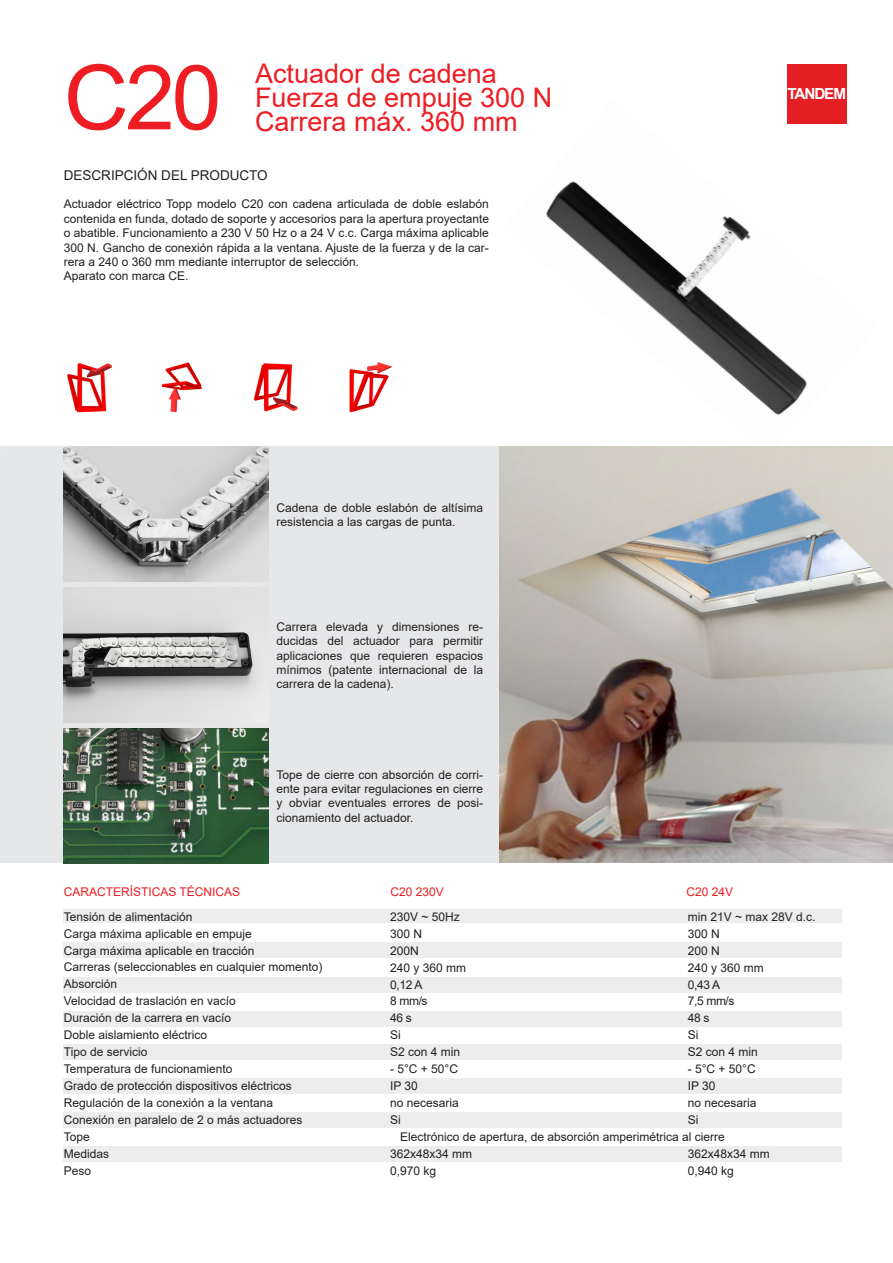
<style>
.page{position:relative;width:893px;height:1263px;background:#fff}
.page>*{position:absolute;margin:0;border:0;box-sizing:border-box;transform-origin:0 0}
.t1{font:90px "Arial";color:#ee1d23}
.t2{font:27px/24px "Arial";color:#ee1d23}
.t3{font:700 15.3px "Arial";letter-spacing:-.075em;color:#fff}
.t4{font:13.5px "Arial";color:#231f20}
.t5{font:12px/17px "Arial";color:#231f20}
.t6{font:12px "Arial";color:#ee1d23}
</style>
<div class="page">
<div style="left:0;top:446px;width:500px;height:417px;background:#e6e7e9"></div>
<img style="left:546px;top:99px;width:301px;height:316px">
<div style="left:787px;top:64px;width:59px;height:59px;background:#e31f24"></div>
<img style="left:63px;top:446px;width:206px;height:136px">
<img style="left:64px;top:587px;width:191px;height:136px">
<img style="left:63px;top:728px;width:205px;height:135px">
<div style="left:64px;top:909px;width:778px;height:14px;background:#ededee"></div>
<div style="left:64px;top:942px;width:778px;height:16px;background:#ededee"></div>
<div style="left:64px;top:977px;width:778px;height:15px;background:#ededee"></div>
<div style="left:64px;top:1045px;width:778px;height:15px;background:#ededee"></div>
<div style="left:64px;top:1011px;width:778px;height:15px;background:#ededee"></div>
<div style="left:64px;top:1078px;width:778px;height:16px;background:#ededee"></div>
<div style="left:64px;top:1112px;width:778px;height:16px;background:#ededee"></div>
<div style="left:64px;top:1146px;width:778px;height:16px;background:#ededee"></div>
<img style="left:500px;top:446px;width:393px;height:417px">
<img style="left:161px;top:362px;width:41px;height:51px">
<img style="left:67px;top:363px;width:45px;height:50px">
<img style="left:253px;top:363px;width:45px;height:49px">
<img style="left:349px;top:362px;width:44px;height:51px">
<h1 class="t1" style="left:64px;top:36px;width:159px">C20</h1>
<h2 class="t2" style="left:255px;top:62px;width:299px">Actuador de cadena<br>Fuerza de empuje 300 N<br>Carrera máx. 360 mm</h2>
<p class="t4" style="left:64px;top:166px;width:206px">DESCRIPCIÓN DEL PRODUCTO</p>
<p class="t5" style="left:64px;top:197px;width:427px;line-height:14.4px">Actuador eléctrico Topp modelo C20 con cadena articulada de doble eslabón contenida en funda, dotado de soporte y accesorios para la apertura proyectante o abatible. Funcionamiento a 230 V 50 Hz o a 24 V c.c. Carga máxima aplicable 300 N. Gancho de conexión rápida a la ventana. Ajuste de la fuerza y de la car&shy;rera a 240 o 360 mm mediante interruptor de selección.<br>Aparato con marca CE.</p>
<p class="t3" style="left:788px;top:83px;width:60px">TANDEM</p>
<p class="t5" style="left:277px;top:500px;width:208px;line-height:14.1px">Cadena de doble eslabón de altísima resistencia a las cargas de punta.</p>
<p class="t6" style="left:64px;top:883px;width:178px">CARACTERÍSTICAS TÉCNICAS</p>
<p class="t5" style="left:277px;top:620px;width:208px;line-height:14.1px;text-align:justify">Carrera elevada y dimensiones re&shy;ducidas del actuador para permitir aplicaciones que requieren espacios mínimos (patente internacional de la carrera de la cadena).</p>
<p class="t5" style="left:277px;top:768px;width:208px;line-height:14.1px;text-align:justify">Tope de cierre con absorción de corri&shy;ente para evitar regulaciones en cierre y obviar eventuales errores de posi&shy;cionamiento del actuador.</p>
<p class="t6" style="left:390px;top:883px;width:55px">C20 230V</p>
<p class="t6" style="left:686px;top:883px;width:48px">C20 24V</p>
<p class="t5" style="left:64px;top:908px;width:260px">Tensión de alimentación<br>Carga máxima aplicable en empuje<br>Carga máxima aplicable en tracción<br>Carreras (seleccionables en cualquier momento)<br>Absorción<br>Velocidad de traslación en vacío<br>Duración de la carrera en vacío<br>Doble aislamiento eléctrico<br>Tipo de servicio<br>Temperatura de funcionamiento<br>Grado de protección dispositivos eléctricos<br>Regulación de la conexión a la ventana<br>Conexión en paralelo de 2 o más actuadores<br>Tope<br>Medidas<br>Peso</p>
<p class="t5" style="left:390px;top:908px;width:71px">230V ~ 50Hz</p>
<p class="t5" style="left:688px;top:908px;width:129px">min 21V ~ max 28V d.c.</p>
<p class="t5" style="left:390px;top:925px;width:34px">300 N</p>
<p class="t5" style="left:688px;top:925px;width:34px">300 N</p>
<p class="t5" style="left:390px;top:942px;width:30px">200N</p>
<p class="t5" style="left:688px;top:942px;width:34px">200 N</p>
<p class="t5" style="left:390px;top:959px;width:78px">240 y 360 mm</p>
<p class="t5" style="left:688px;top:959px;width:78px">240 y 360 mm</p>
<p class="t5" style="left:390px;top:976px;width:34px">0,12 A</p>
<p class="t5" style="left:688px;top:976px;width:34px">0,43 A</p>
<p class="t5" style="left:390px;top:993px;width:39px">8 mm/s</p>
<p class="t5" style="left:688px;top:993px;width:48px">7,5 mm/s</p>
<p class="t5" style="left:390px;top:1010px;width:23px">46 s</p>
<p class="t5" style="left:688px;top:1010px;width:23px">48 s</p>
<p class="t5" style="left:390px;top:1027px;width:12px">Si</p>
<p class="t5" style="left:688px;top:1027px;width:12px">Si</p>
<p class="t5" style="left:390px;top:1043px;width:72px">S2 con 4 min</p>
<p class="t5" style="left:688px;top:1043px;width:72px">S2 con 4 min</p>
<p class="t5" style="left:390px;top:1060px;width:69px">- 5°C + 50°C</p>
<p class="t5" style="left:688px;top:1060px;width:69px">- 5°C + 50°C</p>
<p class="t5" style="left:390px;top:1077px;width:29px">IP 30</p>
<p class="t5" style="left:688px;top:1077px;width:29px">IP 30</p>
<p class="t5" style="left:390px;top:1094px;width:70px">no necesaria</p>
<p class="t5" style="left:688px;top:1094px;width:70px">no necesaria</p>
<p class="t5" style="left:390px;top:1111px;width:12px">Si</p>
<p class="t5" style="left:688px;top:1111px;width:12px">Si</p>
<p class="t5" style="left:400px;top:1128px;width:326px">Electrónico de apertura, de absorción amperimétrica al cierre</p>
<p class="t5" style="left:390px;top:1145px;width:84px">362x48x34 mm</p>
<p class="t5" style="left:688px;top:1145px;width:84px">362x48x34 mm</p>
<p class="t5" style="left:390px;top:1162px;width:48px">0,970 kg</p>
<p class="t5" style="left:688px;top:1162px;width:48px">0,940 kg</p>
</div>
